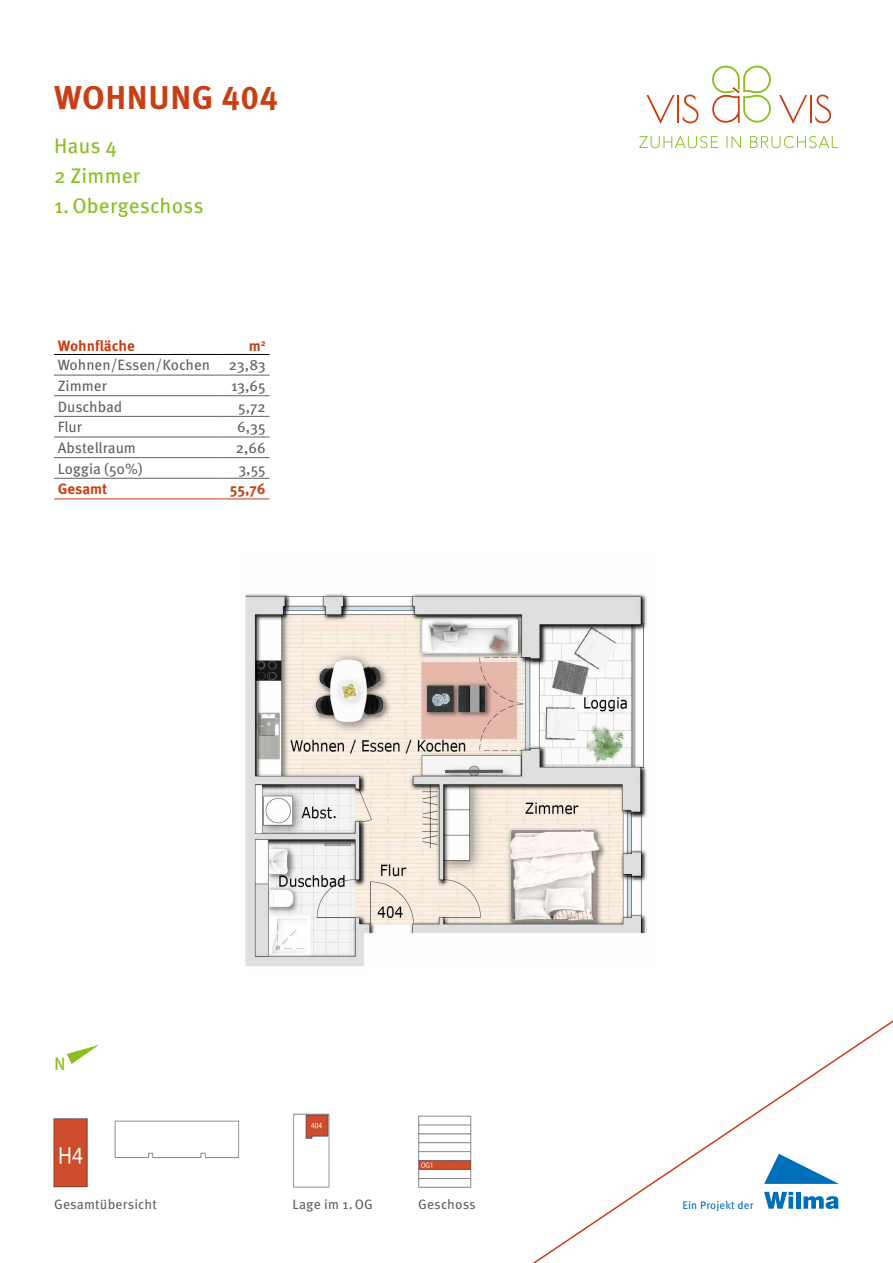
<style>
.page{position:relative;width:893px;height:1263px;background:#fff}
.page>*{position:absolute;margin:0;border:0;box-sizing:border-box;transform-origin:0 0}
.t1{font:700 33px "Meta Pro";letter-spacing:.015em;color:#c83f15}
.t2{font:21px/30px "Meta Pro";letter-spacing:.005em;color:#8bbe1e}
.t3{font:18px "Meta Pro";color:#8bbe1e}
.t4{font:15px "Meta Pro";color:#626261}
.t5{font:700 15px "Meta Pro";color:#c83f15}
.t6{font:13.65px "Meta Pro";letter-spacing:.015em;color:#626261}
.t7{font:10.95px "Meta Pro";letter-spacing:.015em;color:#006fba}
</style>
<div class="page">
<svg style="left:726px;top:136px;width:15px;height:12px"></svg>
<svg style="left:750px;top:136px;width:88px;height:12px"></svg>
<svg style="left:639px;top:136px;width:79px;height:12px"></svg>
<svg style="left:712px;top:66px;width:59px;height:57px"></svg>
<hr style="left:677px;top:95px;width:2px;height:28px;background:#c83f15">
<svg style="left:646px;top:95px;width:28px;height:29px"></svg>
<svg style="left:683px;top:95px;width:15px;height:28px"></svg>
<hr style="left:810px;top:95px;width:2px;height:28px;background:#c83f15">
<svg style="left:779px;top:95px;width:28px;height:29px"></svg>
<svg style="left:815px;top:95px;width:16px;height:28px"></svg>
<svg style="left:532px;top:1020px;width:361px;height:243px"></svg>
<svg style="left:764px;top:1192px;width:29px;height:17px"></svg>
<div style="left:796px;top:1192px;width:5px;height:17px;background:#006fba"></div>
<svg style="left:803px;top:1196px;width:36px;height:13px"></svg>
<svg style="left:764px;top:1154px;width:75px;height:30px"></svg>
<img style="left:245px;top:594px;width:402px;height:372px">
<img style="left:418px;top:1115px;width:54px;height:73px">
<img style="left:53px;top:1118px;width:187px;height:70px">
<img style="left:293px;top:1113px;width:37px;height:75px">
<svg style="left:67px;top:1045px;width:32px;height:19px"></svg>
<hr style="left:54px;top:416px;width:163px;height:1px;background:#626261">
<hr style="left:217px;top:416px;width:53px;height:1px;background:#626261">
<hr style="left:54px;top:437px;width:163px;height:1px;background:#626261">
<hr style="left:217px;top:437px;width:53px;height:1px;background:#626261">
<hr style="left:54px;top:457px;width:163px;height:1px;background:#626261">
<hr style="left:217px;top:457px;width:53px;height:1px;background:#626261">
<hr style="left:54px;top:375px;width:163px;height:1px;background:#626261">
<hr style="left:217px;top:375px;width:53px;height:1px;background:#626261">
<hr style="left:54px;top:395px;width:163px;height:1px;background:#626261">
<hr style="left:217px;top:395px;width:53px;height:1px;background:#626261">
<hr style="left:54px;top:354px;width:163px;height:1px;background:#000">
<hr style="left:217px;top:354px;width:53px;height:1px;background:#000">
<hr style="left:54px;top:478px;width:163px;height:1px;background:#626261">
<hr style="left:217px;top:478px;width:53px;height:1px;background:#626261">
<hr style="left:54px;top:499px;width:163px;height:1px;background:#c83f15">
<hr style="left:217px;top:499px;width:53px;height:1px;background:#c83f15">
<h1 class="t1" style="left:54px;top:77px;width:225px">WOHNUNG 404</h1>
<h2 class="t2" style="left:54px;top:131px;width:151px">Haus 4<br>2 Zimmer<br>1.Obergeschoss</h2>
<p class="t5" style="left:58px;top:336px;width:78px">Wohnfläche</p>
<p class="t5" style="left:249px;top:336px;width:18px">m<sup>2</sup></p>
<p class="t4" style="left:58px;top:356px;width:154px">Wohnen/Essen/Kochen</p>
<p class="t4" style="left:229px;top:356px;width:38px">23,83</p>
<p class="t4" style="left:58px;top:376px;width:51px">Zimmer</p>
<p class="t4" style="left:231px;top:376px;width:36px">13,65</p>
<p class="t4" style="left:58px;top:397px;width:66px">Duschbad</p>
<p class="t4" style="left:238px;top:397px;width:29px">5,72</p>
<p class="t4" style="left:58px;top:418px;width:26px">Flur</p>
<p class="t4" style="left:237px;top:418px;width:30px">6,35</p>
<p class="t4" style="left:58px;top:438px;width:80px">Abstellraum</p>
<p class="t4" style="left:236px;top:438px;width:31px">2,66</p>
<p class="t4" style="left:58px;top:459px;width:86px">Loggia (50%)</p>
<p class="t4" style="left:238px;top:459px;width:29px">3,55</p>
<p class="t5" style="left:58px;top:480px;width:51px">Gesamt</p>
<p class="t5" style="left:230px;top:480px;width:38px">55,76</p>
<p class="t3" style="left:54px;top:1053px;width:13px">N</p>
<p class="t6" style="left:54px;top:1195px;width:104px">Gesamtübersicht</p>
<p class="t6" style="left:292px;top:1195px;width:82px">Lage im 1.OG</p>
<p class="t6" style="left:418px;top:1195px;width:59px">Geschoss</p>
<p class="t7" style="left:682px;top:1198px;width:73px">Ein Projekt der</p>
</div>
